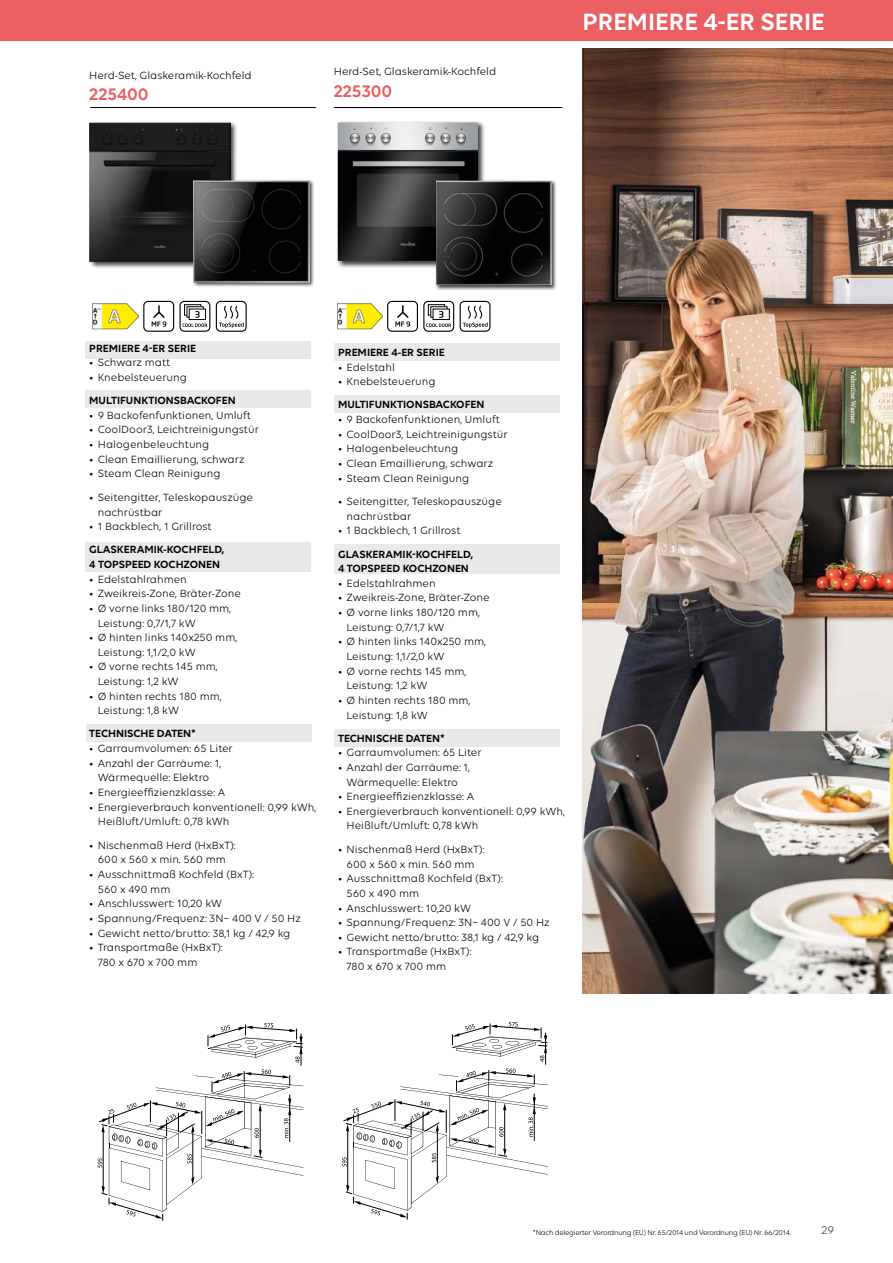
<style>
.page{position:relative;width:893px;height:1263px;background:#fff}
.page>*{position:absolute;margin:0;border:0;box-sizing:border-box;transform-origin:0 0}
.t1{font:600 25.5px "Volte";color:#fff}
.t2{font:600 18px "Volte";color:#eb5f62}
.t3{font:12px "Volte";color:#3c3c3b}
.t4{font:11.25px/14.7px "Volte";color:#000}
.t5{font:600 11.25px/14.5px "Volte";color:#000}
.t6{font:7.5px "Volte";letter-spacing:-.03em;color:#000}
</style>
<div class="page">
<div style="left:85px;top:341px;width:225px;height:17px;background:#e8e9e9"></div>
<div style="left:85px;top:542px;width:225px;height:30px;background:#e8e9e9"></div>
<div style="left:85px;top:390px;width:225px;height:17px;background:#e8e9e9"></div>
<hr style="left:337px;top:107px;width:225px;height:1px;background:#000">
<div style="left:334px;top:343px;width:225px;height:17px;background:#e8e9e9"></div>
<div style="left:334px;top:544px;width:225px;height:30px;background:#e8e9e9"></div>
<div style="left:334px;top:729px;width:225px;height:17px;background:#e8e9e9"></div>
<div style="left:334px;top:395px;width:225px;height:17px;background:#e8e9e9"></div>
<img style="left:583px;top:49px;width:310px;height:944px">
<hr style="left:334px;top:107px;width:225px;height:1px;background:#000">
<hr style="left:90px;top:107px;width:226px;height:1px;background:#000">
<div style="left:86px;top:725px;width:225px;height:17px;background:#e8e9e9"></div>
<div style="left:0;top:0;width:893px;height:40px;background:#eb5f62"></div>
<div style="left:336px;top:121px;width:149px;height:147px;background:#000;opacity:.75"></div>
<img style="left:338px;top:122px;width:140px;height:139px">
<div style="left:423px;top:301px;width:31px;height:31px;border:1px solid #000;border-radius:4px"></div>
<div style="left:428px;top:304px;width:17px;height:11px;border:1px solid #000"></div>
<svg style="left:432px;top:308px;width:13px;height:3px"></svg>
<svg style="left:426px;top:311px;width:25px;height:16px"></svg>
<svg style="left:342px;top:1022px;width:206px;height:198px"></svg>
<div style="left:387px;top:301px;width:31px;height:31px;border:1px solid #000;border-radius:4px"></div>
<svg style="left:395px;top:305px;width:15px;height:22px"></svg>
<div style="left:460px;top:301px;width:30px;height:31px;border:1px solid #000;border-radius:4px"></div>
<svg style="left:463px;top:305px;width:25px;height:23px"></svg>
<div style="left:435px;top:179px;width:122px;height:111px;background:#000;opacity:.75"></div>
<img style="left:436px;top:180px;width:116px;height:105px">
<img style="left:337px;top:303px;width:46px;height:27px">
<div style="left:180px;top:301px;width:30px;height:31px;border:1px solid #000;border-radius:4px"></div>
<div style="left:184px;top:304px;width:17px;height:11px;border:1px solid #000"></div>
<svg style="left:187px;top:307px;width:16px;height:10px"></svg>
<svg style="left:183px;top:311px;width:24px;height:16px"></svg>
<div style="left:143px;top:301px;width:31px;height:31px;border:1px solid #000;border-radius:4px"></div>
<svg style="left:152px;top:305px;width:14px;height:22px"></svg>
<div style="left:216px;top:301px;width:31px;height:31px;border:1px solid #000;border-radius:4px"></div>
<svg style="left:219px;top:305px;width:25px;height:23px"></svg>
<svg style="left:98px;top:1023px;width:205px;height:198px"></svg>
<div style="left:89px;top:121px;width:149px;height:148px;background:#000;opacity:.75"></div>
<img style="left:90px;top:122px;width:140px;height:140px">
<div style="left:192px;top:179px;width:123px;height:109px;background:#000;opacity:.75"></div>
<img style="left:194px;top:180px;width:115px;height:102px">
<img style="left:92px;top:303px;width:46px;height:27px">
<p class="t4" style="left:89px;top:67px;width:164px">Herd-Set, Glaskeramik-Kochfeld</p>
<h2 class="t2" style="left:89px;top:84px;width:61px">225400</h2>
<p class="t4" style="left:334px;top:64px;width:164px">Herd-Set, Glaskeramik-Kochfeld</p>
<h2 class="t2" style="left:334px;top:81px;width:60px">225300</h2>
<h1 class="t1" style="left:583px;top:6px;width:244px">PREMIERE 4-ER SERIE</h1>
<p class="t5" style="left:89px;top:341px;width:108px">PREMIERE 4-ER SERIE</p>
<p class="t4" style="left:89px;top:355px;width:83px">• Schwarz matt</p>
<p class="t4" style="left:89px;top:370px;width:99px">• Knebelsteuerung</p>
<p class="t5" style="left:89px;top:393px;width:148px">MULTIFUNKTIONSBACKOFEN</p>
<p class="t4" style="left:89px;top:408px;width:163px">• 9 Backofenfunktionen, Umluft</p>
<p class="t4" style="left:89px;top:422px;width:171px">• CoolDoor3, Leichtreinigungstür</p>
<p class="t4" style="left:89px;top:437px;width:122px">• Halogenbeleuchtung</p>
<p class="t4" style="left:89px;top:451px;width:157px">• Clean Emaillierung, schwarz</p>
<p class="t4" style="left:89px;top:466px;width:133px">• Steam Clean Reinigung</p>
<p class="t4" style="left:98px;top:490px;width:157px;text-indent:-9px">• Seitengitter, Teleskopauszüge nachrüstbar</p>
<p class="t4" style="left:89px;top:519px;width:124px">• 1 Backblech, 1 Grillrost</p>
<p class="t5" style="left:89px;top:542px;width:137px">GLASKERAMIK-KOCHFELD,<br>4 TOPSPEED KOCHZONEN</p>
<p class="t4" style="left:89px;top:571px;width:99px">• Edelstahlrahmen</p>
<p class="t4" style="left:89px;top:586px;width:153px">• Zweikreis-Zone, Bräter-Zone</p>
<p class="t4" style="left:98px;top:601px;width:135px;text-indent:-9px">• Ø vorne links 180/120 mm,<br>Leistung: 0,7/1,7 kW</p>
<p class="t4" style="left:98px;top:630px;width:141px;text-indent:-9px">• Ø hinten links 140x250 mm,<br>Leistung: 1,1/2,0 kW</p>
<p class="t4" style="left:98px;top:659px;width:121px;text-indent:-9px">• Ø vorne rechts 145 mm,<br>Leistung: 1,2 kW</p>
<p class="t4" style="left:98px;top:688px;width:125px;text-indent:-9px">• Ø hinten rechts 180 mm,<br>Leistung: 1,8 kW</p>
<p class="t5" style="left:89px;top:726px;width:108px">TECHNISCHE DATEN*</p>
<p class="t4" style="left:89px;top:741px;width:145px">• Garraumvolumen: 65 Liter</p>
<p class="t4" style="left:89px;top:755px;width:133px;text-align:center">• Anzahl der Garräume: 1,<br>Wärmequelle: Elektro</p>
<p class="t4" style="left:89px;top:785px;width:138px">• Energieeffizienzklasse: A</p>
<p class="t4" style="left:98px;top:799px;width:220px;text-indent:-9px">• Energieverbrauch konventionell: 0,99 kWh,<br>Heißluft/Umluft: 0,78 kWh</p>
<p class="t4" style="left:89px;top:838px;width:148px;text-align:center">• Nischenmaß Herd (HxBxT):<br>600 x 560 x min. 560 mm</p>
<p class="t4" style="left:98px;top:867px;width:158px;text-indent:-9px">• Ausschnittmaß Kochfeld (BxT):<br>560 x 490 mm</p>
<p class="t4" style="left:89px;top:896px;width:135px">• Anschlusswert: 10,20 kW</p>
<p class="t4" style="left:89px;top:911px;width:213px">• Spannung/Frequenz: 3N~ 400 V / 50 Hz</p>
<p class="t4" style="left:89px;top:925px;width:203px">• Gewicht netto/brutto: 38,1 kg / 42,9 kg</p>
<p class="t4" style="left:98px;top:940px;width:127px;text-indent:-9px">• Transportmaße (HxBxT):<br>780 x 670 x 700 mm</p>
<p class="t5" style="left:338px;top:345px;width:108px">PREMIERE 4-ER SERIE</p>
<p class="t4" style="left:338px;top:359px;width:58px">• Edelstahl</p>
<p class="t4" style="left:338px;top:374px;width:99px">• Knebelsteuerung</p>
<p class="t5" style="left:338px;top:397px;width:148px">MULTIFUNKTIONSBACKOFEN</p>
<p class="t4" style="left:338px;top:412px;width:163px">• 9 Backofenfunktionen, Umluft</p>
<p class="t4" style="left:338px;top:426px;width:171px">• CoolDoor3, Leichtreinigungstür</p>
<p class="t4" style="left:338px;top:441px;width:122px">• Halogenbeleuchtung</p>
<p class="t4" style="left:338px;top:456px;width:157px">• Clean Emaillierung, schwarz</p>
<p class="t4" style="left:338px;top:470px;width:133px">• Steam Clean Reinigung</p>
<p class="t4" style="left:347px;top:494px;width:157px;text-indent:-9px">• Seitengitter, Teleskopauszüge nachrüstbar</p>
<p class="t4" style="left:338px;top:523px;width:124px">• 1 Backblech, 1 Grillrost</p>
<p class="t5" style="left:338px;top:546px;width:137px">GLASKERAMIK-KOCHFELD,<br>4 TOPSPEED KOCHZONEN</p>
<p class="t4" style="left:338px;top:576px;width:99px">• Edelstahlrahmen</p>
<p class="t4" style="left:338px;top:590px;width:153px">• Zweikreis-Zone, Bräter-Zone</p>
<p class="t4" style="left:347px;top:605px;width:135px;text-indent:-9px">• Ø vorne links 180/120 mm,<br>Leistung: 0,7/1,7 kW</p>
<p class="t4" style="left:347px;top:634px;width:141px;text-indent:-9px">• Ø hinten links 140x250 mm,<br>Leistung: 1,1/2,0 kW</p>
<p class="t4" style="left:347px;top:663px;width:121px;text-indent:-9px">• Ø vorne rechts 145 mm,<br>Leistung: 1,2 kW</p>
<p class="t4" style="left:347px;top:693px;width:125px;text-indent:-9px">• Ø hinten rechts 180 mm,<br>Leistung: 1,8 kW</p>
<p class="t5" style="left:338px;top:730px;width:108px">TECHNISCHE DATEN*</p>
<p class="t4" style="left:338px;top:745px;width:145px">• Garraumvolumen: 65 Liter</p>
<p class="t4" style="left:338px;top:760px;width:133px;text-align:center">• Anzahl der Garräume: 1,<br>Wärmequelle: Elektro</p>
<p class="t4" style="left:338px;top:789px;width:138px">• Energieeffizienzklasse: A</p>
<p class="t4" style="left:347px;top:803px;width:220px;text-indent:-9px">• Energieverbrauch konventionell: 0,99 kWh,<br>Heißluft/Umluft: 0,78 kWh</p>
<p class="t4" style="left:338px;top:842px;width:148px;text-align:center">• Nischenmaß Herd (HxBxT):<br>600 x 560 x min. 560 mm</p>
<p class="t4" style="left:347px;top:871px;width:158px;text-indent:-9px">• Ausschnittmaß Kochfeld (BxT):<br>560 x 490 mm</p>
<p class="t4" style="left:338px;top:900px;width:135px">• Anschlusswert: 10,20 kW</p>
<p class="t4" style="left:338px;top:915px;width:213px">• Spannung/Frequenz: 3N~ 400 V / 50 Hz</p>
<p class="t4" style="left:338px;top:929px;width:203px">• Gewicht netto/brutto: 38,1 kg / 42,9 kg</p>
<p class="t4" style="left:347px;top:944px;width:127px;text-indent:-9px">• Transportmaße (HxBxT):<br>780 x 670 x 700 mm</p>
<p class="t6" style="left:533px;top:1228px;width:259px">*Nach delegierter Verordnung (EU) Nr. 65/2014 und Verordnung (EU) Nr. 66/2014.</p>
<p class="t3" style="left:822px;top:1223px;width:14px">29</p>
</div>
